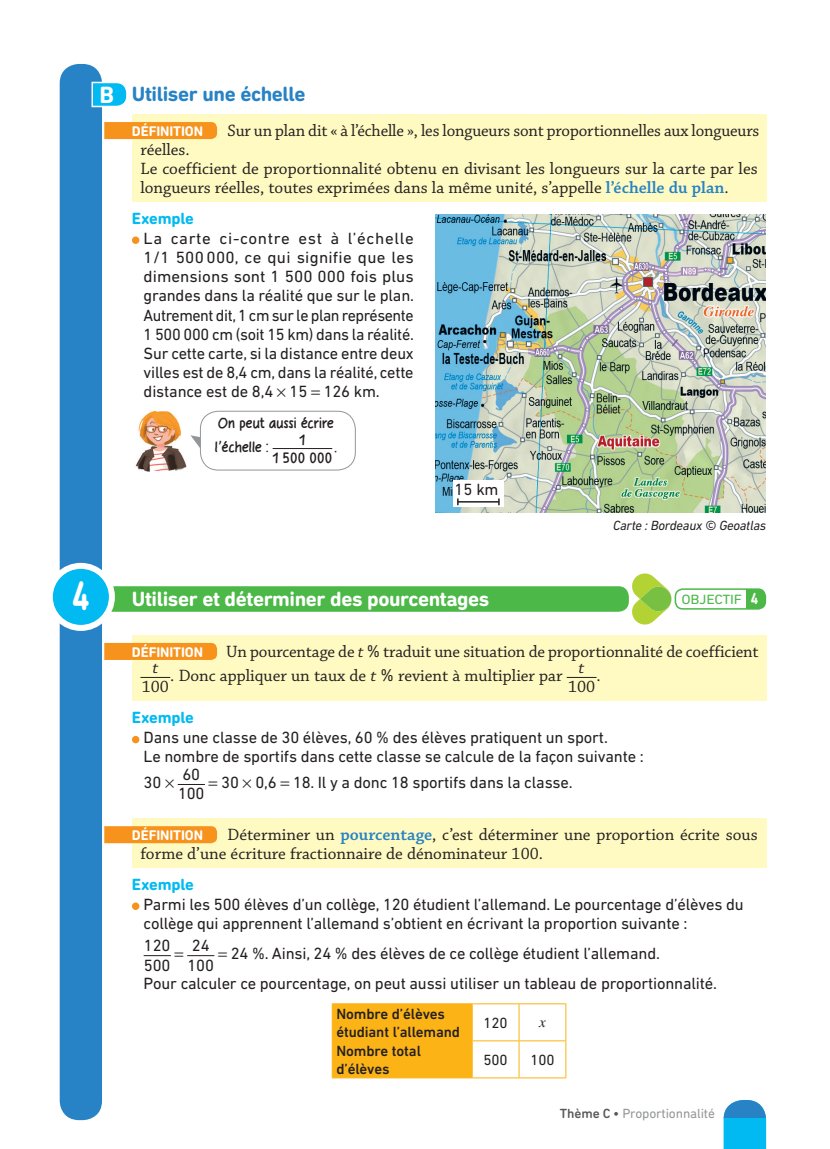
<style>
.page{position:relative;width:830px;height:1149px;background:#fff}
.page>*{position:absolute;margin:0;border:0;box-sizing:border-box;transform-origin:0 0}
.t1{font:700 24px "DIN Next Rounded LT Pro";color:#fff}
.t2{font:700 21px "DIN Next Rounded LT Pro";letter-spacing:-.02em;color:#fff}
.t3{font:700 21px "DIN Next Rounded LT Pro";letter-spacing:-.02em;color:#2783c5}
.t4{font:17.25px/19.2px "Chaparral Pro";color:#231f20}
.t5{font:italic 17.25px "Chaparral Pro";color:#231f20}
.t6{font:16.5px/19.2px "DIN Next LT Pro";letter-spacing:-.01em;color:#231f20}
.t7{font:700 16.5px "DIN Next Rounded LT Pro";letter-spacing:-.01em;color:#00baf1}
.t8{font:500 15px/17.2px "DIN Next LT Pro";letter-spacing:-.01em;color:#231f20}
.t9{font:15px/24px "Anysome";color:#231f20}
.t10{font:15px "DIN Next LT Pro";letter-spacing:-.01em;color:#231f20}
.t11{font:italic 15px "Times LT Std";color:#231f20}
.t12{font:700 14.25px "DIN Next Rounded LT Pro";letter-spacing:-.01em;color:#fff}
.t13{font:13.65px "DIN Next Rounded LT Pro";letter-spacing:-.02em;color:#4cb848;scale:1.1 1}
.t14{font:13.5px "DIN Next Rounded LT Pro";letter-spacing:-.01em;color:#939598}
.t15{font:italic 13.5px "DIN Next LT Pro";letter-spacing:-.02em;color:#231f20}
.s1{font-weight:600;color:#2783c5}
.s2{font-size:42px}
.s3{font-weight:700;font-size:16.35px;color:#fff}
.s4{font-style:italic}
.s5{font-family:"DIN Next LT Pro"}
.s6{font-weight:500;color:#57585a}
</style>
<div class="page">
<svg style="left:723px;top:1117px;width:42px;height:31px"></svg>
<svg style="left:723px;top:1100px;width:42px;height:17px"></svg>
<div style="left:52px;top:56px;width:57px;height:1071px;background:#2783c5;border-radius:27px"></div>
<div style="left:45px;top:49px;width:72px;height:1085px;border:15px solid #fff;border-radius:27px"></div>
<div style="left:132px;top:114px;width:633px;height:87px;background:#fffac1"></div>
<div style="left:104px;top:122px;width:113px;height:17px;background:#f7931d"></div>
<div style="left:132px;top:236px;width:7px;height:8px;background:#f7931d;border-radius:50%"></div>
<img style="left:135px;top:411px;width:52px;height:60px">
<div style="left:200px;top:411px;width:155px;height:59px;border:1px solid #939598;border-radius:18px"></div>
<svg style="left:190px;top:435px;width:10px;height:13px"></svg>
<hr style="left:272px;top:448px;width:60px;height:1px;background:#231f20">
<div style="left:86px;top:586px;width:542px;height:25px;background:#4cb848;border-radius:10px"></div>
<svg style="left:632px;top:573px;width:39px;height:51px"></svg>
<div style="left:50px;top:565px;width:62px;height:62px;background:#00baf1;border-radius:50%"></div>
<div style="left:47px;top:562px;width:68px;height:68px;border:6px solid #fff;border-radius:50%"></div>
<div style="left:745px;top:589px;width:20px;height:19px;background:#4cb848"></div>
<div style="left:674px;top:588px;width:91px;height:21px;border:2px solid #4cb848;border-radius:8px"></div>
<div style="left:132px;top:635px;width:633px;height:65px;background:#fffac1"></div>
<hr style="left:140px;top:677px;width:30px;height:1px;background:#231f20">
<hr style="left:566px;top:677px;width:30px;height:1px;background:#231f20">
<svg style="left:104px;top:642px;width:113px;height:17px;background:#f79928"></svg>
<div style="left:132px;top:735px;width:7px;height:8px;background:#f7931d;border-radius:50%"></div>
<div style="left:132px;top:818px;width:633px;height:49px;background:#fffac1"></div>
<svg style="left:104px;top:825px;width:113px;height:18px;background:#f79a2a"></svg>
<div style="left:132px;top:902px;width:7px;height:7px;background:#f7931d;border-radius:50%"></div>
<svg style="left:333px;top:1004px;width:232px;height:73px"></svg>
<hr style="left:518px;top:1003px;width:1px;height:37px;background:#fbb316">
<hr style="left:332px;top:1040px;width:140px;height:1px;background:#fbb316">
<hr style="left:472px;top:1040px;width:47px;height:1px;background:#fbb316">
<hr style="left:519px;top:1040px;width:47px;height:1px;background:#fbb316">
<hr style="left:518px;top:1040px;width:1px;height:37px;background:#fbb316">
<hr style="left:332px;top:1003px;width:140px;height:1px;background:#fbb316">
<hr style="left:332px;top:1003px;width:1px;height:37px;background:#fbb316">
<hr style="left:332px;top:1040px;width:1px;height:37px;background:#fbb316">
<hr style="left:332px;top:1077px;width:140px;height:1px;background:#fbb316">
<hr style="left:472px;top:1003px;width:47px;height:1px;background:#fbb316">
<hr style="left:471px;top:1003px;width:1px;height:37px;background:#fbb316">
<hr style="left:519px;top:1003px;width:47px;height:1px;background:#fbb316">
<hr style="left:565px;top:1003px;width:1px;height:37px;background:#fbb316">
<hr style="left:471px;top:1040px;width:1px;height:37px;background:#fbb316">
<hr style="left:565px;top:1040px;width:1px;height:37px;background:#fbb316">
<hr style="left:472px;top:1077px;width:47px;height:1px;background:#fbb316">
<hr style="left:519px;top:1077px;width:47px;height:1px;background:#fbb316">
<svg style="left:91px;top:81px;width:36px;height:27px"></svg>
<img style="left:435px;top:215px;width:330px;height:297px">
<div style="left:452px;top:480px;width:51px;height:27px;background:#fff"></div>
<hr style="left:457px;top:501px;width:41px;height:1px;background:#231f20">
<svg style="left:177px;top:784px;width:28px;height:1px"></svg>
<svg style="left:144px;top:955px;width:71px;height:1px"></svg>
<h1 class="t1" style="left:100px;top:81px;width:16px">B</h1>
<p class="t3" style="left:132px;top:81px;width:175px">Utiliser une échelle</p>
<p class="t4" style="left:227px;top:121px;width:533px">Sur un plan dit « à l’échelle », les longueurs sont proportionnelles aux longueurs</p>
<p class="t4" style="left:140px;top:140px;width:618px">réelles.<br>Le coefficient de proportionnalité obtenu en divisant les longueurs sur la carte par les longueurs réelles, toutes exprimées dans la même unité, s’appelle <span class="s1">l’échelle du plan</span>.</p>
<p class="t12" style="left:132px;top:123px;width:73px">DÉFINITION</p>
<p class="t7" style="left:132px;top:208px;width:63px">Exemple</p>
<p class="t6" style="left:144px;top:228px;width:272px;text-align:justify">La carte ci-contre est à l’échelle 1/1 500 000, ce qui signifie que les dimensions sont 1 500 000 fois plus grandes dans la réalité que sur le plan.<br>Autrement dit, 1 cm sur le plan représente 1 500 000 cm (soit 15 km) dans la réalité.<br>Sur cette carte, si la distance entre deux villes est de 8,4 cm, dans la réalité, cette distance est de 8,4 15 126 km.</p>
<p class="t9" style="left:215px;top:411px;width:120px">On peut aussi écrire l’échelle :</p>
<p class="t9" style="left:272px;top:430px;width:61px;line-height:18px;text-align:center">1<br>1 500 000</p>
<p class="t9" style="left:334px;top:435px;width:5px">.</p>
<p class="t6" style="left:454px;top:479px;width:45px">15 km</p>
<p class="t15" style="left:612px;top:517px;width:154px">Carte : Bordeaux © Geoatlas</p>
<p class="t2" style="left:72px;top:586px;width:418px"><span class="s2">4</span> Utiliser et déterminer des pourcentages</p>
<p class="t13" style="left:681px;top:591px;width:71px">OBJECTIF <span class="s3">4</span></p>
<p class="t4" style="left:226px;top:642px;width:534px">Un pourcentage de <span class="s4">t</span> <span class="s5">%</span> traduit une situation de proportionnalité de coefficient</p>
<p class="t5" style="left:152px;top:657px;width:7px">t</p>
<p class="t4" style="left:142px;top:677px;width:29px">100</p>
<p class="t12" style="left:132px;top:643px;width:73px">DÉFINITION</p>
<p class="t5" style="left:578px;top:657px;width:7px">t</p>
<p class="t4" style="left:567px;top:677px;width:29px">100</p>
<p class="t4" style="left:170px;top:666px;width:393px">. Donc appliquer un taux de <span class="s4">t</span> <span class="s5">%</span> revient à multiplier par</p>
<p class="t4" style="left:596px;top:666px;width:6px">.</p>
<p class="t7" style="left:132px;top:707px;width:63px">Exemple</p>
<p class="t6" style="left:144px;top:727px;width:501px">Dans une classe de 30 élèves, 60 % des élèves pratiquent un sport.<br>Le nombre de sportifs dans cette classe se calcule de la façon suivante :</p>
<p class="t6" style="left:144px;top:772px;width:19px">30</p>
<p class="t6" style="left:178px;top:764px;width:28px">60<br>100</p>
<p class="t6" style="left:221px;top:772px;width:353px">30 0,6 18. Il y a donc 18 sportifs dans la classe.</p>
<p class="t4" style="left:140px;top:825px;width:618px;text-indent:87px">Déterminer un <span class="s1">pourcentage</span>, c’est déterminer une proportion écrite sous forme d’une écriture fractionnaire de dénominateur 100.</p>
<p class="t12" style="left:132px;top:826px;width:73px">DÉFINITION</p>
<p class="t7" style="left:132px;top:874px;width:63px">Exemple</p>
<p class="t6" style="left:144px;top:894px;width:601px">Parmi les 500 élèves d’un collège, 120 étudient l’allemand. Le pourcentage d’élèves du collège qui apprennent l’allemand s’obtient en écrivant la proportion suivante :</p>
<p class="t6" style="left:144px;top:935px;width:28px">120<br>500</p>
<p class="t6" style="left:187px;top:935px;width:28px">24<br>100</p>
<p class="t6" style="left:144px;top:938px;width:574px;line-height:29.7px;text-indent:87px">24 %. Ainsi, 24 % des élèves de ce collège étudient l’allemand.<br>Pour calculer ce pourcentage, on peut aussi utiliser un tableau de proportionnalité.</p>
<p class="t8" style="left:336px;top:1005px;width:125px">Nombre d’élèves étudiant l’allemand</p>
<p class="t10" style="left:483px;top:1013px;width:26px">120</p>
<p class="t11" style="left:539px;top:1013px;width:8px">x</p>
<p class="t8" style="left:336px;top:1042px;width:86px">Nombre total d’élèves</p>
<p class="t10" style="left:483px;top:1050px;width:26px">500</p>
<p class="t10" style="left:530px;top:1050px;width:26px">100</p>
<p class="t14" style="left:559px;top:1104px;width:156px"><span class="s6">Thème C •</span> Proportionnalité</p>
</div>
